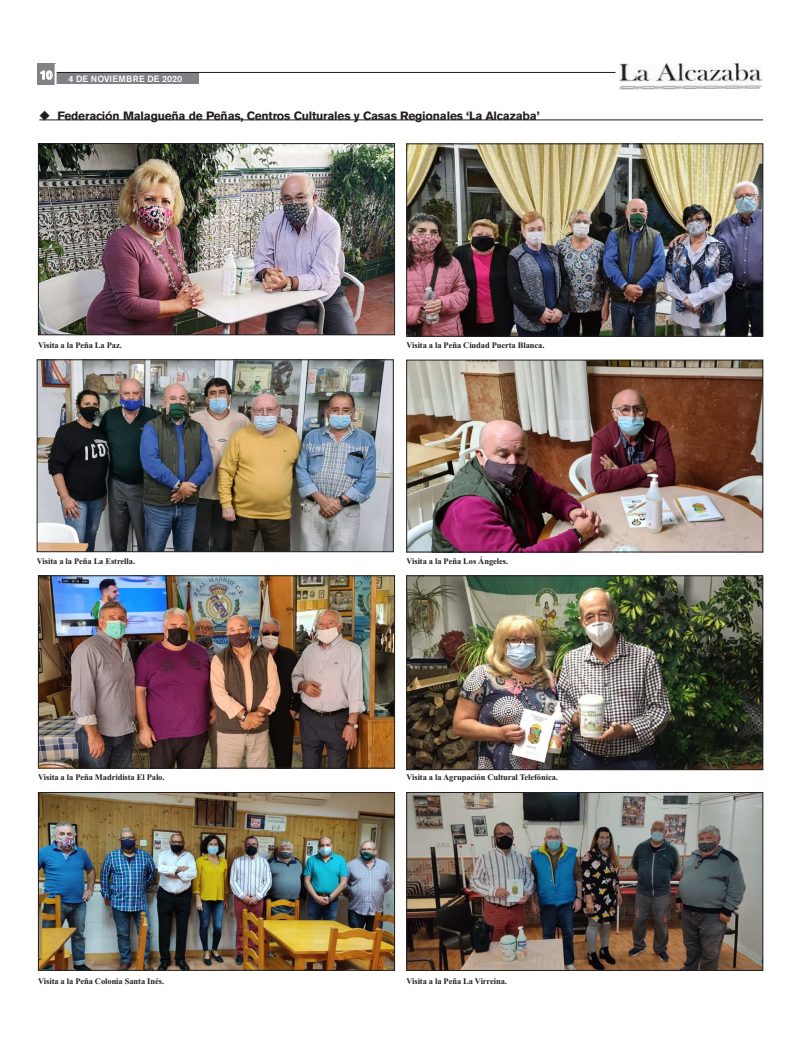
<style>
.page{position:relative;width:800px;height:1049px;background:#fff}
.page>*{position:absolute;margin:0;border:0;box-sizing:border-box;transform-origin:0 0}
.t1{font:700 12px "Akzidenz Grotesk BE";letter-spacing:-.015em;color:#231f20}
.t2{font:700 12px "Akzidenz Grotesk BE";color:#fff}
.t3{font:500 9px "Akzidenz Grotesk BE";color:#fff}
.t4{font:700 8.5px "Times New Roman";letter-spacing:-.01em;color:#231f20}
</style>
<div class="page">
<hr style="left:39px;top:120px;width:724px;height:1px;background:#231f20">
<img style="left:408px;top:146px;width:353px;height:188px">
<div style="left:406px;top:144px;width:357px;height:192px;border:1px solid #231f20"></div>
<img style="left:408px;top:362px;width:353px;height:188px">
<div style="left:406px;top:360px;width:357px;height:192px;border:1px solid #231f20"></div>
<img style="left:40px;top:145px;width:353px;height:188px">
<div style="left:38px;top:143px;width:357px;height:192px;border:1px solid #231f20"></div>
<img style="left:39px;top:361px;width:352px;height:189px">
<div style="left:37px;top:359px;width:356px;height:193px;border:1px solid #231f20"></div>
<img style="left:408px;top:577px;width:353px;height:191px">
<div style="left:406px;top:575px;width:357px;height:195px;border:1px solid #231f20"></div>
<img style="left:40px;top:577px;width:353px;height:189px">
<div style="left:38px;top:575px;width:357px;height:193px;border:1px solid #231f20"></div>
<img style="left:408px;top:794px;width:353px;height:175px">
<div style="left:406px;top:792px;width:357px;height:179px;border:1px solid #231f20"></div>
<img style="left:40px;top:794px;width:353px;height:174px">
<div style="left:38px;top:792px;width:357px;height:178px;border:1px solid #231f20"></div>
<img style="left:619px;top:63px;width:143px;height:26px">
<div style="left:52px;top:73px;width:147px;height:11px;background:#808285"></div>
<hr style="left:56px;top:72px;width:559px;height:1px;background:#231f20">
<div style="left:37px;top:64px;width:18px;height:21px;background:#808285"></div>
<svg style="left:40px;top:70px;width:13px;height:10px"></svg>
<hr style="left:55px;top:64px;width:2px;height:21px;background:#fff">
<p class="t2" style="left:40px;top:70px;width:14px">10</p>
<p class="t3" style="left:68px;top:76px;width:115px">4 DE NOVIEMBRE DE 2020</p>
<p class="t1" style="left:39px;top:111px;width:502px">◆ Federación Malagueña de Peñas, Centros Culturales y Casas Regionales ‘La Alcazaba’</p>
<p class="t4" style="left:38px;top:340px;width:85px">Visita a la Peña La Paz.</p>
<p class="t4" style="left:37px;top:556px;width:100px">Visita a la Peña La Estrella.</p>
<p class="t4" style="left:406px;top:340px;width:139px">Visita a la Peña Ciudad Puerta Blanca.</p>
<p class="t4" style="left:406px;top:556px;width:103px">Visita a la Peña Los Ángeles.</p>
<p class="t4" style="left:38px;top:772px;width:128px">Visita a la Peña Madridista El Palo.</p>
<p class="t4" style="left:406px;top:772px;width:153px">Visita a la Agrupación Cultural Telefónica.</p>
<p class="t4" style="left:38px;top:976px;width:127px">Visita a la Peña Colonia Santa Inés.</p>
<p class="t4" style="left:406px;top:976px;width:102px">Visita a la Peña La Virreina.</p>
</div>
